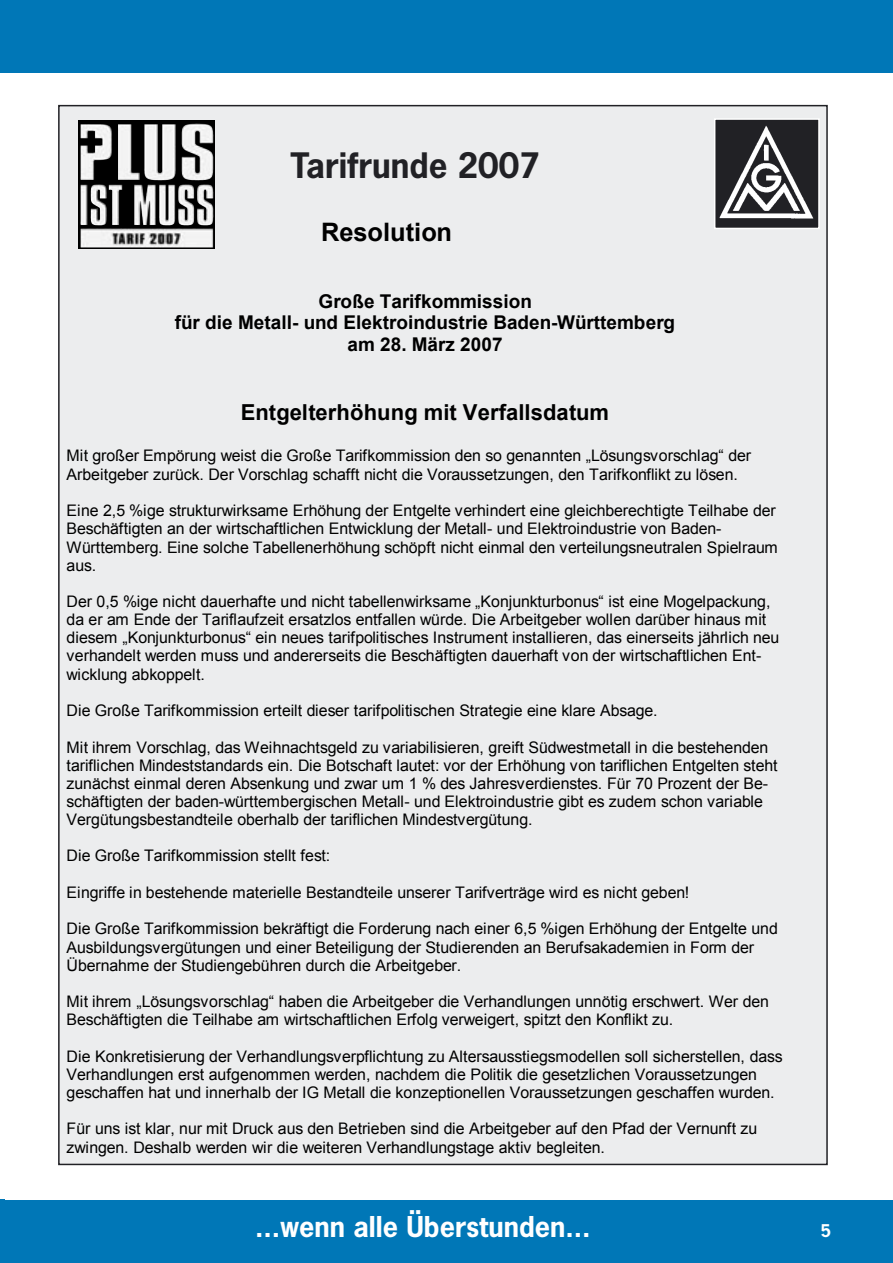
<style>
.page{position:relative;width:893px;height:1263px;background:#fff}
.page>*{position:absolute;margin:0;border:0;box-sizing:border-box;transform-origin:0 0}
.t1{font:700 37.95px "Arial";color:#000}
.Fließtext{font:700 33px "News Gothic";color:#212125}
.Fließtext-2{font:700 27px "News Gothic";color:#fff}
.t2{font:700 25.35px "Arial";letter-spacing:-.005em;color:#000}
.t3{font:700 22.05px "Arial";color:#000}
.t4{font:700 18.9px/21.8px "Arial";letter-spacing:.005em;color:#000;text-align:center}
.Fließtext-3{font:16.5px "News Gothic";color:#fff}
.t5{font:15.9px/18.1px "Arial";letter-spacing:-.01em;color:#000}
</style>
<div class="page">
<div style="left:0;top:0;width:5px;height:72px;background:#0077b7"></div>
<div style="left:4px;top:0;width:889px;height:72px;background:#0077b7"></div>
<div style="left:0;top:1199px;width:5px;height:64px;background:#0077b7"></div>
<div style="left:0;top:1200px;width:893px;height:63px;background:#0077b7"></div>
<div style="left:59px;top:106px;width:768px;height:1058px;background:#ecedee"></div>
<img style="left:717px;top:121px;width:100px;height:105px">
<div style="left:714px;top:118px;width:106px;height:111px;border:2px solid #fff"></div>
<svg style="left:78px;top:120px;width:137px;height:129px"></svg>
<img style="left:182px;top:123px;width:28px;height:50px">
<p class="t1" style="left:292px;top:124px;width:284px">Tarifrunde 2007</p>
<p class="Fließtext" style="left:291px;top:144px;width:251px">Tarifrunde 2007</p>
<p class="t2" style="left:321px;top:215px;width:132px">Resolution</p>
<p class="t4" style="left:175px;top:291px;width:502px">Große Tarifkommission<br>für die Metall- und Elektroindustrie Baden-Württemberg am 28. März 2007</p>
<p class="t3" style="left:241px;top:397px;width:370px">Entgelterhöhung mit Verfallsdatum</p>
<p class="t5" style="left:67px;top:447px;width:686px">Mit großer Empörung weist die Große Tarifkommission den so genannten „Lösungsvorschlag“ der<br>Arbeitgeber zurück. Der Vorschlag schafft nicht die Voraussetzungen, den Tarifkonflikt zu lösen.</p>
<p class="t5" style="left:67px;top:502px;width:713px">Eine 2,5 %ige strukturwirksame Erhöhung der Entgelte verhindert eine gleichberechtigte Teilhabe der Beschäftigten an der wirtschaftlichen Entwicklung der Metall- und Elektroindustrie von Baden-Württemberg. Eine solche Tabellenerhöhung schöpft nicht einmal den verteilungsneutralen Spielraum aus.</p>
<p class="t5" style="left:67px;top:592px;width:714px">Der 0,5 %ige nicht dauerhafte und nicht tabellenwirksame „Konjunkturbonus“ ist eine Mogelpackung, da er am Ende der Tariflaufzeit ersatzlos entfallen würde. Die Arbeitgeber wollen darüber hinaus mit diesem „Konjunkturbonus“ ein neues tarifpolitisches Instrument installieren, das einerseits jährlich neu verhandelt werden muss und andererseits die Beschäftigten dauerhaft von der wirtschaftlichen Ent&shy;wicklung abkoppelt.</p>
<p class="t5" style="left:67px;top:702px;width:593px">Die Große Tarifkommission erteilt dieser tarifpolitischen Strategie eine klare Absage.</p>
<p class="t5" style="left:67px;top:738px;width:712px">Mit ihrem Vorschlag, das Weihnachtsgeld zu variabilisieren, greift Südwestmetall in die bestehenden tariflichen Mindeststandards ein. Die Botschaft lautet: vor der Erhöhung von tariflichen Entgelten steht zunächst einmal deren Absenkung und zwar um 1 % des Jahresverdienstes. Für 70 Prozent der Be&shy;schäftigten der baden-württembergischen Metall- und Elektroindustrie gibt es zudem schon variable Vergütungsbestandteile oberhalb der tariflichen Mindestvergütung.</p>
<p class="t5" style="left:67px;top:847px;width:265px">Die Große Tarifkommission stellt fest:</p>
<p class="t5" style="left:67px;top:883px;width:624px">Eingriffe in bestehende materielle Bestandteile unserer Tarifverträge wird es nicht geben!</p>
<p class="t5" style="left:67px;top:920px;width:713px">Die Große Tarifkommission bekräftigt die Forderung nach einer 6,5 %igen Erhöhung der Entgelte und<br>Ausbildungsvergütungen und einer Beteiligung der Studierenden an Berufsakademien in Form der<br>Übernahme der Studiengebühren durch die Arbeitgeber.</p>
<p class="t5" style="left:67px;top:992px;width:704px">Mit ihrem „Lösungsvorschlag“ haben die Arbeitgeber die Verhandlungen unnötig erschwert. Wer den<br>Beschäftigten die Teilhabe am wirtschaftlichen Erfolg verweigert, spitzt den Konflikt zu.</p>
<p class="t5" style="left:67px;top:1047px;width:718px">Die Konkretisierung der Verhandlungsverpflichtung zu Altersausstiegsmodellen soll sicherstellen, dass<br>Verhandlungen erst aufgenommen werden, nachdem die Politik die gesetzlichen Voraussetzungen geschaffen hat und innerhalb der IG Metall die konzeptionellen Voraussetzungen geschaffen wurden.</p>
<p class="t5" style="left:67px;top:1120px;width:692px">Für uns ist klar, nur mit Druck aus den Betrieben sind die Arbeitgeber auf den Pfad der Vernunft zu zwingen. Deshalb werden wir die weiteren Verhandlungstage aktiv begleiten.</p>
<p class="Fließtext-2" style="left:255px;top:1208px;width:337px">...wenn alle Überstunden...</p>
<p class="Fließtext-3" style="left:820px;top:1222px;width:13px">5<sup>5</sup></p>
</div>
